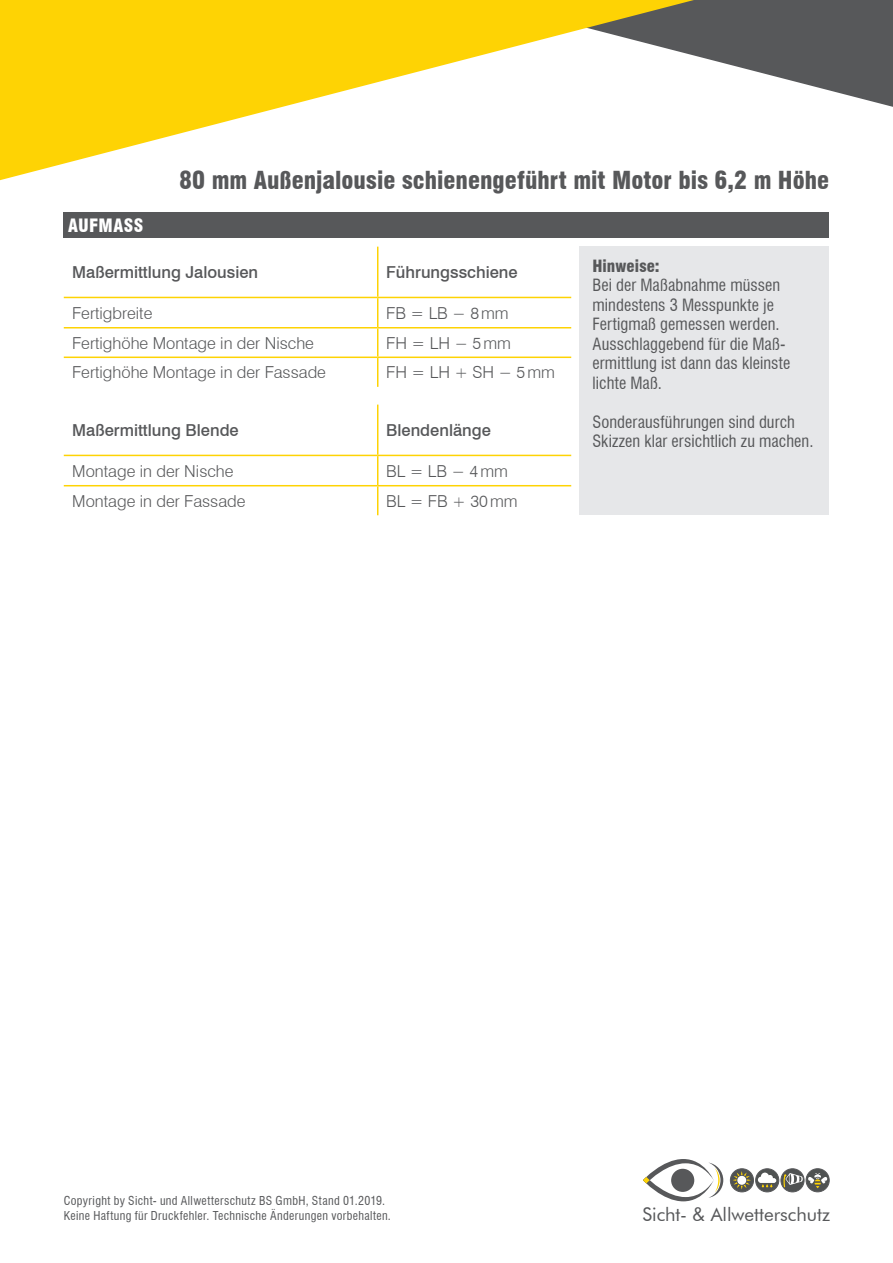
<style>
.page{position:relative;width:893px;height:1263px;background:#fff}
.page>*{position:absolute;margin:0;border:0;box-sizing:border-box;transform-origin:0 0}
.t1{font:900 condensed 24.3px "Swiss 721 BT";color:#57585a}
.t2{font:18.75px "Futura BT";color:#57585a}
.t3{font:900 condensed 18px "Swiss 721 BT";letter-spacing:.02em;color:#fff}
.t4{font:condensed 16.5px/19.5px "Swiss 721 BT";letter-spacing:.005em;color:#57585a}
.t5{font:300 16.5px "Swiss 721 BT";color:#57585a}
.t6{font:500 16.5px "Swiss 721 BT";color:#57585a}
.t7{font:900 condensed 16.5px "Swiss 721 BT";letter-spacing:.005em;color:#57585a}
.t8{font:condensed 12px/15px "Swiss 721 BT";letter-spacing:.03em;color:#57585a}
</style>
<div class="page">
<svg style="left:743px;top:0;width:150px;height:107px;fill:#57585a"></svg>
<svg style="left:0;top:0;width:743px;height:181px"></svg>
<div style="left:806px;top:1169px;width:23px;height:23px;background:#4f5252;border-radius:50%"></div>
<div style="left:806px;top:1168px;width:24px;height:24px;border:1px solid #57585a;border-radius:50%"></div>
<div style="left:730px;top:1169px;width:23px;height:23px;background:#4f5252;border-radius:50%"></div>
<div style="left:730px;top:1168px;width:24px;height:24px;border:1px solid #57585a;border-radius:50%"></div>
<svg style="left:733px;top:1171px;width:18px;height:18px"></svg>
<div style="left:737px;top:1176px;width:9px;height:9px;background:#fff;border-radius:50%"></div>
<svg style="left:756px;top:1169px;width:23px;height:23px"></svg>
<div style="left:755px;top:1168px;width:24px;height:24px;border:1px solid #57585a;border-radius:50%"></div>
<svg style="left:758px;top:1172px;width:18px;height:15px"></svg>
<div style="left:781px;top:1169px;width:23px;height:23px;background:#4f5252;border-radius:50%"></div>
<div style="left:780px;top:1168px;width:24px;height:24px;border:1px solid #57585a;border-radius:50%"></div>
<svg style="left:643px;top:1159px;width:80px;height:42px"></svg>
<div style="left:671px;top:1169px;width:23px;height:23px;background:#57585a;border-radius:50%"></div>
<svg style="left:783px;top:1173px;width:44px;height:15px"></svg>
<hr style="left:64px;top:297px;width:314px;height:1px;background:#fed304">
<hr style="left:378px;top:297px;width:193px;height:1px;background:#fed304">
<hr style="left:64px;top:327px;width:314px;height:1px;background:#fed304">
<hr style="left:378px;top:327px;width:193px;height:1px;background:#fed304">
<hr style="left:64px;top:357px;width:314px;height:1px;background:#fed304">
<hr style="left:378px;top:357px;width:193px;height:1px;background:#fed304">
<hr style="left:377px;top:247px;width:1px;height:50px;background:#fed304">
<svg style="left:377px;top:298px;width:1px;height:89px"></svg>
<hr style="left:64px;top:455px;width:314px;height:1px;background:#fed304">
<hr style="left:378px;top:455px;width:193px;height:1px;background:#fed304">
<hr style="left:64px;top:485px;width:314px;height:1px;background:#fed304">
<hr style="left:378px;top:485px;width:193px;height:1px;background:#fed304">
<hr style="left:377px;top:405px;width:1px;height:50px;background:#fed304">
<svg style="left:377px;top:456px;width:1px;height:59px"></svg>
<div style="left:580px;top:247px;width:249px;height:268px;background:#e6e7e9"></div>
<div style="left:64px;top:213px;width:765px;height:25px;background:#57585a"></div>
<p class="t3" style="left:68px;top:215px;width:77px">AUFMASS</p>
<h1 class="t1" style="left:179px;top:165px;width:651px">80 mm Außenjalousie schienengeführt mit Motor bis 6,2 m Höhe</h1>
<p class="t6" style="left:72px;top:262px;width:187px">Maßermittlung Jalousien</p>
<p class="t6" style="left:386px;top:262px;width:133px">Führungsschiene</p>
<p class="t5" style="left:72px;top:303px;width:82px">Fertigbreite</p>
<p class="t5" style="left:386px;top:303px;width:124px">FB = LB − 8mm</p>
<p class="t5" style="left:72px;top:333px;width:243px">Fertighöhe Montage in der Nische</p>
<p class="t5" style="left:386px;top:333px;width:126px">FH = LH − 5mm</p>
<p class="t5" style="left:72px;top:362px;width:255px">Fertighöhe Montage in der Fassade</p>
<p class="t5" style="left:386px;top:362px;width:170px">FH = LH + SH − 5mm</p>
<p class="t6" style="left:72px;top:420px;width:168px">Maßermittlung Blende</p>
<p class="t6" style="left:386px;top:420px;width:106px">Blendenlänge</p>
<p class="t5" style="left:72px;top:461px;width:163px">Montage in der Nische</p>
<p class="t5" style="left:386px;top:461px;width:123px">BL = LB − 4mm</p>
<p class="t5" style="left:72px;top:491px;width:175px">Montage in der Fassade</p>
<p class="t5" style="left:386px;top:491px;width:133px">BL = FB + 30mm</p>
<p class="t7" style="left:592px;top:256px;width:69px">Hinweise:</p>
<p class="t4" style="left:592px;top:276px;width:199px">Bei der Maßabnahme müssen mindestens 3 Messpunkte je<br>Fertigmaß gemessen werden.<br>Ausschlaggebend für die Maß&shy;ermittlung ist dann das kleinste lichte Maß.</p>
<p class="t4" style="left:592px;top:412px;width:223px">Sonderausführungen sind durch<br>Skizzen klar ersichtlich zu machen.</p>
<p class="t8" style="left:64px;top:1193px;width:329px">Copyright by Sicht- und Allwetterschutz BS GmbH, Stand 01.2019.<br>Keine Haftung für Druckfehler. Technische Änderungen vorbehalten.</p>
<p class="t2" style="left:642px;top:1203px;width:189px">Sicht- &amp; Allwetterschutz</p>
</div>
